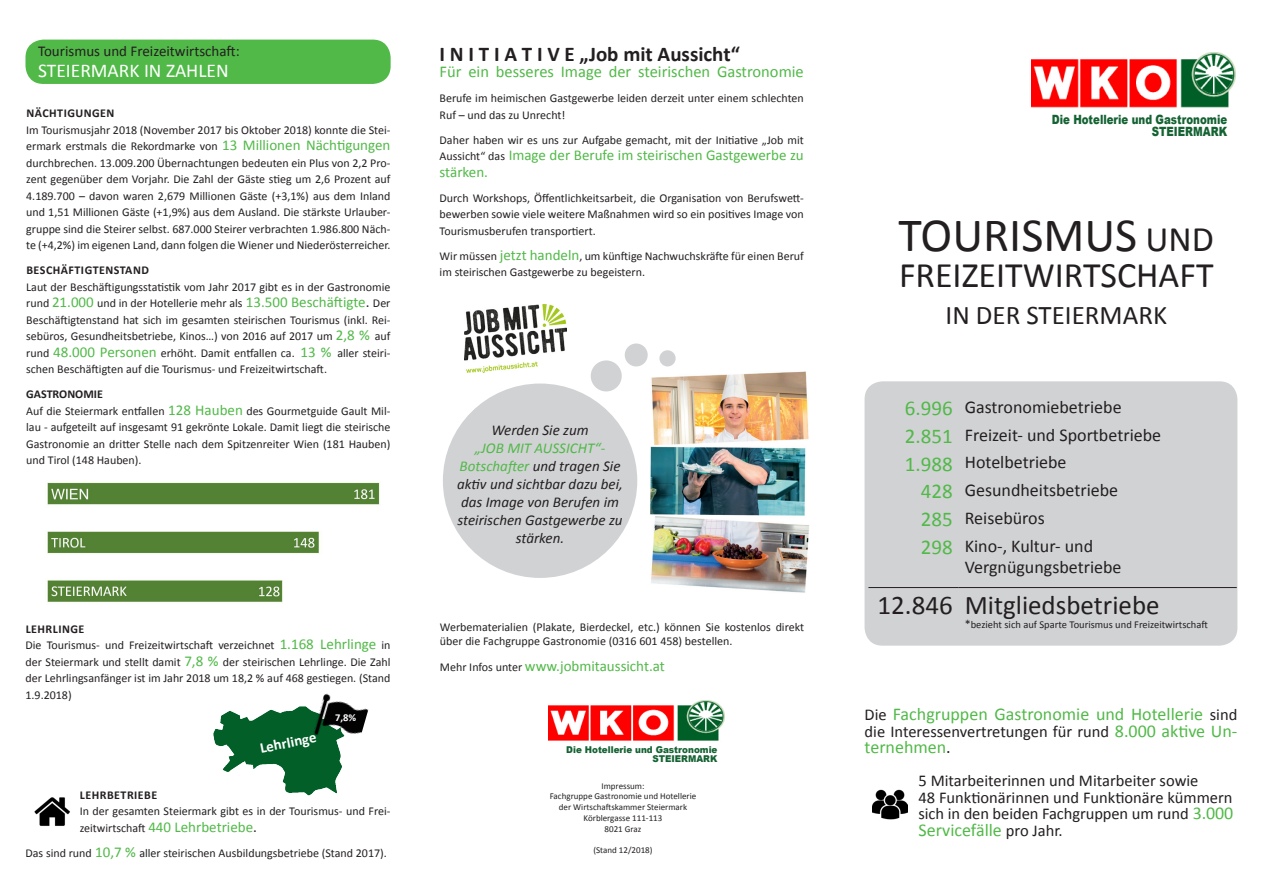
<style>
.page{position:relative;width:1263px;height:893px;background:#fff}
.page>*{position:absolute;margin:0;border:0;box-sizing:border-box;transform-origin:0 0}
.t1{font:48px "Calibri";color:#231f20}
.t2{font:36px "Calibri";color:#231f20}
.t3{font:27px "Calibri";color:#231f20}
.t4{font:700 21px "Calibri";color:#231f20}
.t5{font:21px "Calibri";color:#51b948}
.t6{font:19.5px "Calibri";color:#fff}
.t7{font:18px "Calibri";color:#231f20}
.t8{font:18px "Calibri";color:#51b948}
.t9{font:16.5px/16.5px "Calibri";color:#231f20}
.t10{font:16.5px "Calibri";color:#51b948}
.t11{font:italic 15px/18px "Calibri";color:#231f20;text-align:center}
.t12{font:15px/16.5px "Calibri";color:#51b948}
.t13{font:15px "Calibri";color:#231f20}
.t14{font:700 15px "Calibri";color:#fff}
.t15{font:900 12.75px "Arial";color:#156233;scale:.8 1}
.t16{font:12px/16.5px "Calibri";color:#231f20;text-align:justify}
.t17{font:700 12px "Calibri";letter-spacing:.04em;color:#231f20}
.t18{font:700 12px "Calibri";color:#231f20}
.t19{font:10.5px "Calibri";color:#231f20}
.t20{font:700 10.5px "Calibri";color:#fff}
.t21{font:900 9.45px "Arial";color:#156233;scale:.94 1}
.t22{font:9px "Calibri";color:#231f20}
.s1{font-size:15px;color:#51b948}
.s2{font-size:15px}
.s3{font-size:12px;color:#231f20}
.s4{color:#231f20}
.s5{color:#51b948}
.s6{font-size:36px}
.s7{font-size:12px}
.s8{font-size:16.5px;color:#231f20}
.s9{font-size:18px;color:#51b948}
</style>
<div class="page">
<div style="left:443px;top:384px;width:194px;height:194px;background:#d1d2d4;border-radius:50%"></div>
<img style="left:1031px;top:52px;width:204px;height:56px">
<img style="left:549px;top:701px;width:175px;height:40px">
<div style="left:864px;top:381px;width:373px;height:265px;background:#d1d2d4;border-radius:18px"></div>
<hr style="left:868px;top:587px;width:91px;height:1px;background:#231f20">
<hr style="left:959px;top:587px;width:278px;height:1px;background:#231f20">
<img style="left:650px;top:371px;width:160px;height:222px">
<img style="left:873px;top:789px;width:34px;height:31px">
<img style="left:34px;top:797px;width:36px;height:29px">
<img style="left:213px;top:706px;width:129px;height:90px">
<img style="left:312px;top:693px;width:57px;height:56px">
<div style="left:25px;top:40px;width:366px;height:44px;background:#51b948;border-radius:18px"></div>
<img style="left:464px;top:304px;width:102px;height:68px">
<div style="left:591px;top:360px;width:31px;height:31px;background:#d1d2d4;border-radius:50%"></div>
<div style="left:625px;top:343px;width:23px;height:23px;background:#d1d2d4;border-radius:50%"></div>
<div style="left:659px;top:350px;width:17px;height:16px;background:#d1d2d4;border-radius:50%"></div>
<img style="left:47px;top:482px;width:333px;height:121px">
<p class="t13" style="left:38px;top:42px;width:203px">Tourismus und Freizeitwirtschaft:</p>
<p class="t6" style="left:38px;top:59px;width:192px">STEIERMARK IN ZAHLEN</p>
<p class="t17" style="left:26px;top:106px;width:90px">NÄCHTIGUNGEN</p>
<p class="t16" style="left:26px;top:121px;width:366px">Im Tourismusjahr 2018 (November 2017 bis Oktober 2018) konnte die Stei&shy;ermark erstmals die Rekordmarke von <span class="s1">13 Millionen Nächtigungen </span>durchbrechen. 13.009.200 Übernachtungen bedeuten ein Plus von 2,2 Pro&shy;zent gegenüber dem Vorjahr. Die Zahl der Gäste stieg um 2,6 Prozent auf 4.189.700 – davon waren 2,679 Millionen Gäste (+3,1%) aus dem Inland und 1,51 Millionen Gäste (+1,9%) aus dem Ausland. Die stärkste Urlauber&shy;gruppe sind die Steirer selbst. 687.000 Steirer verbrachten 1.986.800 Näch&shy;te (+4,2%) im eigenen Land, dann folgen die Wiener und Niederösterreicher.</p>
<p class="t17" style="left:26px;top:263px;width:124px">BESCHÄFTIGTENSTAND</p>
<p class="t16" style="left:26px;top:278px;width:366px">Laut der Beschäftigungsstatistik vom Jahr 2017 gibt es in der Gastronomie rund <span class="s1">21.000</span> und in der Hotellerie mehr als <span class="s1">13.500 Beschäftigte</span><span class="s2">.</span> Der Beschäftigtenstand hat sich im gesamten steirischen Tourismus (inkl. Rei&shy;sebüros, Gesundheitsbetriebe, Kinos…) von 2016 auf 2017 um <span class="s1">2,8 %</span> auf rund <span class="s1">48.000 Personen</span> erhöht. Damit entfallen ca. <span class="s1">13 %</span> aller steiri&shy;schen Beschäftigten auf die Tourismus- und Freizeitwirtschaft.</p>
<p class="t18" style="left:26px;top:387px;width:78px">GASTRONOMIE</p>
<p class="t16" style="left:26px;top:402px;width:366px">Auf die Steiermark entfallen <span class="s1">128 Hauben</span> des Gourmetguide Gault Mil&shy;lau - aufgeteilt auf insgesamt 91 gekrönte Lokale. Damit liegt die steirische Gastronomie an dritter Stelle nach dem Spitzenreiter Wien (181 Hauben) und Tirol (148 Hauben).</p>
<p class="t17" style="left:26px;top:621px;width:60px">LEHRLINGE</p>
<p class="t16" style="left:25px;top:636px;width:366px">Die Tourismus- und Freizeitwirtschaft verzeichnet <span class="s1">1.168 Lehrlinge</span> in der Steiermark und stellt damit <span class="s1">7,8 %</span> der steirischen Lehrlinge. Die Zahl der Lehrlingsanfänger ist im Jahr 2018 um 18,2 % auf 468 gestiegen. (Stand 1.9.2018)</p>
<p class="t14" style="left:258px;top:739px;width:59px;rotate:-11deg">Lehrlinge</p>
<p class="t20" style="left:335px;top:711px;width:23px">7,8%</p>
<p class="t17" style="left:80px;top:787px;width:79px">LEHRBETRIEBE</p>
<p class="t16" style="left:80px;top:802px;width:312px">In der gesamten Steiermark gibt es in der Tourismus- und Frei-</p>
<p class="t12" style="left:80px;top:818px;width:179px"><span class="s3">zeitwirtschaft</span> 440 Lehrbetriebe<span class="s4">.</span></p>
<p class="t16" style="left:25px;top:844px;width:363px">Das sind rund <span class="s1">10,7 %</span> aller steirischen Ausbildungsbetriebe (Stand 2017).</p>
<p class="t4" style="left:440px;top:41px;width:302px">I N I T I A T I V E „Job mit Aussicht“</p>
<p class="t10" style="left:440px;top:62px;width:366px">Für ein besseres Image der steirischen Gastronomie</p>
<p class="t16" style="left:440px;top:89px;width:366px">Berufe im heimischen Gastgewerbe leiden derzeit unter einem schlechten<br>Ruf – und das zu Unrecht!</p>
<p class="t16" style="left:440px;top:131px;width:366px">Daher haben wir es uns zur Aufgabe gemacht, mit der Initiative „Job mit</p>
<p class="t12" style="left:440px;top:146px;width:366px"><span class="s3">Aussicht“ das</span> Image der Berufe im steirischen Gastgewerbe zu stärken.</p>
<p class="t16" style="left:440px;top:189px;width:366px">Durch Workshops, Öffentlichkeitsarbeit, die Organisation von Berufswett&shy;bewerben sowie viele weitere Maßnahmen wird so ein positives Image von Tourismusberufen transportiert.</p>
<p class="t16" style="left:440px;top:247px;width:366px">Wir müssen <span class="s1">jetzt handeln</span>, um künftige Nachwuchskräfte für einen Beruf im steirischen Gastgewerbe zu begeistern.</p>
<p class="t11" style="left:491px;top:420px;width:99px">Werden Sie zum</p>
<p class="t11" style="left:457px;top:438px;width:167px"><span class="s5">„JOB MIT AUSSICHT“-<br>Botschafter</span> und tragen Sie aktiv und sichtbar dazu bei, das Image von Berufen im steirischen Gastgewerbe zu stärken.</p>
<p class="t16" style="left:440px;top:619px;width:366px;line-height:14.4px">Werbematerialien (Plakate, Bierdeckel, etc.) können Sie kostenlos direkt über die Fachgruppe Gastronomie (0316 601 458) bestellen.</p>
<p class="t12" style="left:440px;top:657px;width:227px"><span class="s3">Mehr Infos unter</span> www.jobmitaussicht.at</p>
<p class="t21" style="left:566px;top:743px;width:162px">Die Hotellerie und Gastronomie</p>
<p class="t21" style="left:652px;top:752px;width:71px">STEIERMARK</p>
<p class="t22" style="left:601px;top:780px;width:45px">Impressum:</p>
<p class="t22" style="left:550px;top:791px;width:148px">Fachgruppe Gastronomie und Hotellerie</p>
<p class="t22" style="left:559px;top:802px;width:130px">der Wirtschaftskammer Steiermark</p>
<p class="t22" style="left:584px;top:812px;width:80px">Körblergasse 111-113</p>
<p class="t22" style="left:605px;top:823px;width:38px">8021 Graz</p>
<p class="t22" style="left:593px;top:845px;width:61px">(Stand 12/2018)</p>
<p class="t15" style="left:1052px;top:110px;width:221px">Die Hotellerie und Gastronomie</p>
<p class="t15" style="left:1152px;top:123px;width:96px">STEIERMARK</p>
<p class="t1" style="left:898px;top:205px;width:317px">TOURISMUS <span class="s6">UND</span></p>
<p class="t2" style="left:899px;top:252px;width:316px">FREIZEITWIRTSCHAFT</p>
<p class="t3" style="left:945px;top:298px;width:223px">IN DER STEIERMARK</p>
<p class="t5" style="left:905px;top:395px;width:49px">6.996</p>
<p class="t7" style="left:965px;top:396px;width:158px">Gastronomiebetriebe</p>
<p class="t5" style="left:905px;top:423px;width:49px">2.851</p>
<p class="t7" style="left:965px;top:423px;width:198px">Freizeit- und Sportbetriebe</p>
<p class="t5" style="left:905px;top:451px;width:49px">1.988</p>
<p class="t7" style="left:965px;top:451px;width:103px">Hotelbetriebe</p>
<p class="t5" style="left:921px;top:478px;width:33px">428</p>
<p class="t7" style="left:965px;top:479px;width:155px">Gesundheitsbetriebe</p>
<p class="t5" style="left:921px;top:506px;width:33px">285</p>
<p class="t7" style="left:965px;top:507px;width:81px">Reisebüros</p>
<p class="t5" style="left:921px;top:534px;width:33px">298</p>
<p class="t7" style="left:965px;top:534px;width:130px">Kino-, Kultur- und</p>
<p class="t7" style="left:965px;top:556px;width:158px">Vergnügungsbetriebe</p>
<p class="t3" style="left:877px;top:588px;width:284px">12.846 Mitgliedsbetriebe</p>
<p class="t19" style="left:965px;top:618px;width:245px"><span class="s7">*</span>bezieht sich auf Sparte Tourismus und Freizeitwirtschaft</p>
<p class="t8" style="left:864px;top:703px;width:374px"><span class="s8">Die</span> Fachgruppen Gastronomie und Hotellerie <span class="s8">sind</span></p>
<p class="t9" style="left:864px;top:722px;width:374px">die Interessenvertretungen für rund <span class="s9">8.000 aktive Un-</span></p>
<p class="t8" style="left:864px;top:736px;width:88px">ternehmen<span class="s4">.</span></p>
<p class="t9" style="left:918px;top:772px;width:316px">5 Mitarbeiterinnen und Mitarbeiter sowie<br>48 Funktionärinnen und Funktionäre kümmern sich in den beiden Fachgruppen um rund <span class="s9">3.000</span></p>
<p class="t8" style="left:918px;top:819px;width:146px">Servicefälle <span class="s8">pro Jahr.</span></p>
</div>
